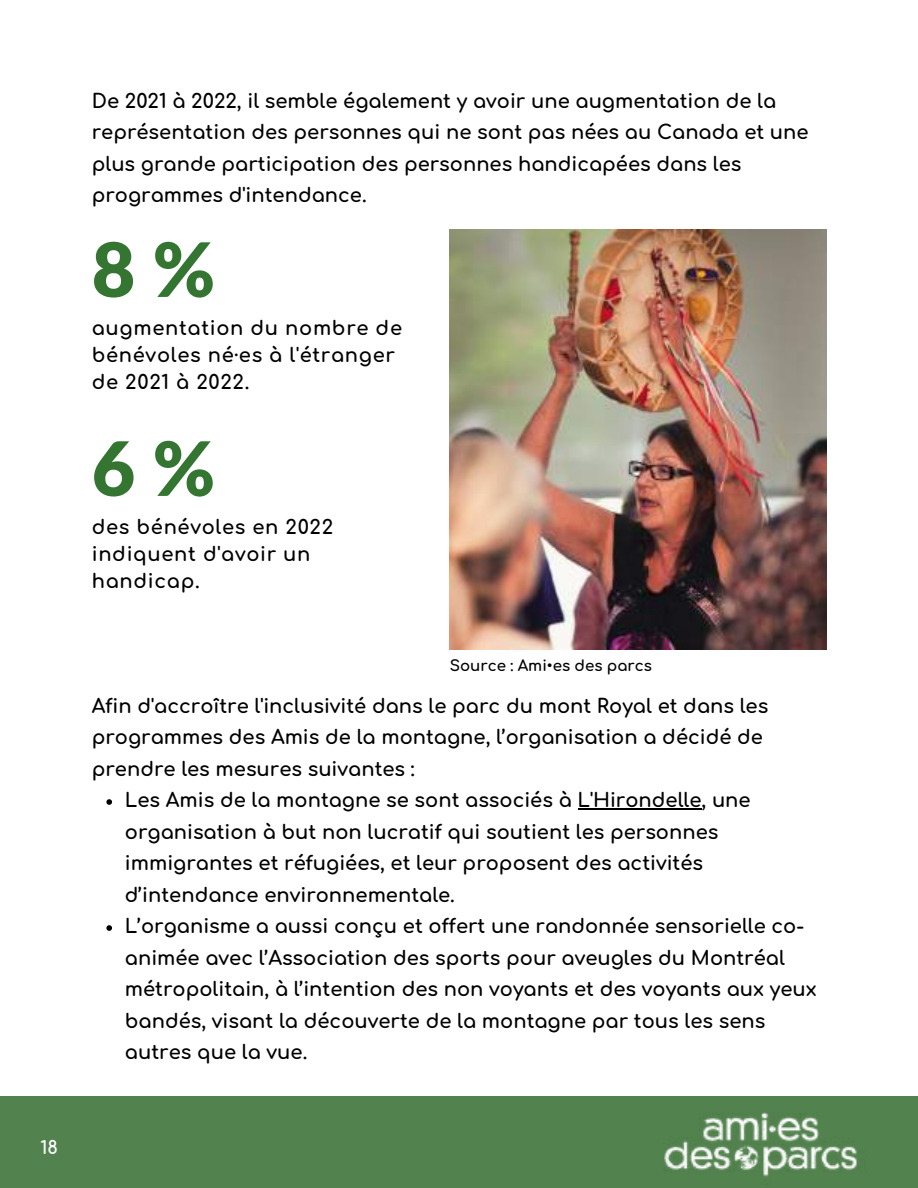
<style>
.page{position:relative;width:918px;height:1188px;background:#fff}
.page>*{position:absolute;margin:0;border:0;box-sizing:border-box;transform-origin:0 0}
.t1{font:900 75px "Lato Latin";color:#347532}
.t2{font:700 19.5px/31.5px "Comfortaa";color:#000}
.t3{font:700 19.5px/27px "Comfortaa";letter-spacing:.035em;color:#000}
.t4{font:700 18px "Comfortaa";color:#fff}
.t5{font:700 15px "Comfortaa";color:#000}
</style>
<div class="page">
<div style="left:0;top:1096px;width:918px;height:92px;background:#52824e"></div>
<img style="left:450px;top:230px;width:377px;height:419px">
<svg style="left:106px;top:799px;width:6px;height:6px"></svg>
<hr style="left:578px;top:808px;width:124px;height:1px;background:#000">
<svg style="left:106px;top:925px;width:6px;height:6px"></svg>
<p class="t4" style="left:40px;top:1138px;width:19px">18</p>
<p class="t4" style="left:37px;top:1138px;width:23px">15</p>
<p class="t2" style="left:92px;top:86px;width:718px">De 2021 à 2022, il semble également y avoir une augmentation de la représentation des personnes qui ne sont pas nées au Canada et une plus grande participation des personnes handicapées dans les programmes d'intendance.</p>
<h1 class="t1" style="left:92px;top:237px;width:125px">8%</h1>
<p class="t3" style="left:92px;top:315px;width:312px">augmentation du nombre de bénévoles né·es à l'étranger de 2021 à 2022.</p>
<h1 class="t1" style="left:92px;top:436px;width:125px">6%</h1>
<p class="t3" style="left:92px;top:514px;width:243px">des bénévoles en 2022 indiquent d'avoir un handicap.</p>
<p class="t5" style="left:450px;top:657px;width:204px">Source : Ami•es des parcs</p>
<p class="t2" style="left:92px;top:691px;width:678px">Afin d'accroître l'inclusivité dans le parc du mont Royal et dans les programmes des Amis de la montagne, l’organisation a décidé de prendre les mesures suivantes :</p>
<p class="t2" style="left:125px;top:785px;width:693px">Les Amis de la montagne se sont associés à L'Hirondelle, une organisation à but non lucratif qui soutient les personnes immigrantes et réfugiées, et leur proposent des activités d’intendance environnementale.<br>L’organisme a aussi conçu et offert une randonnée sensorielle co&shy;animée avec l’Association des sports pour aveugles du Montréal métropolitain, à l’intention des non voyants et des voyants aux yeux bandés, visant la découverte de la montagne par tous les sens autres que la vue.</p>
</div>
